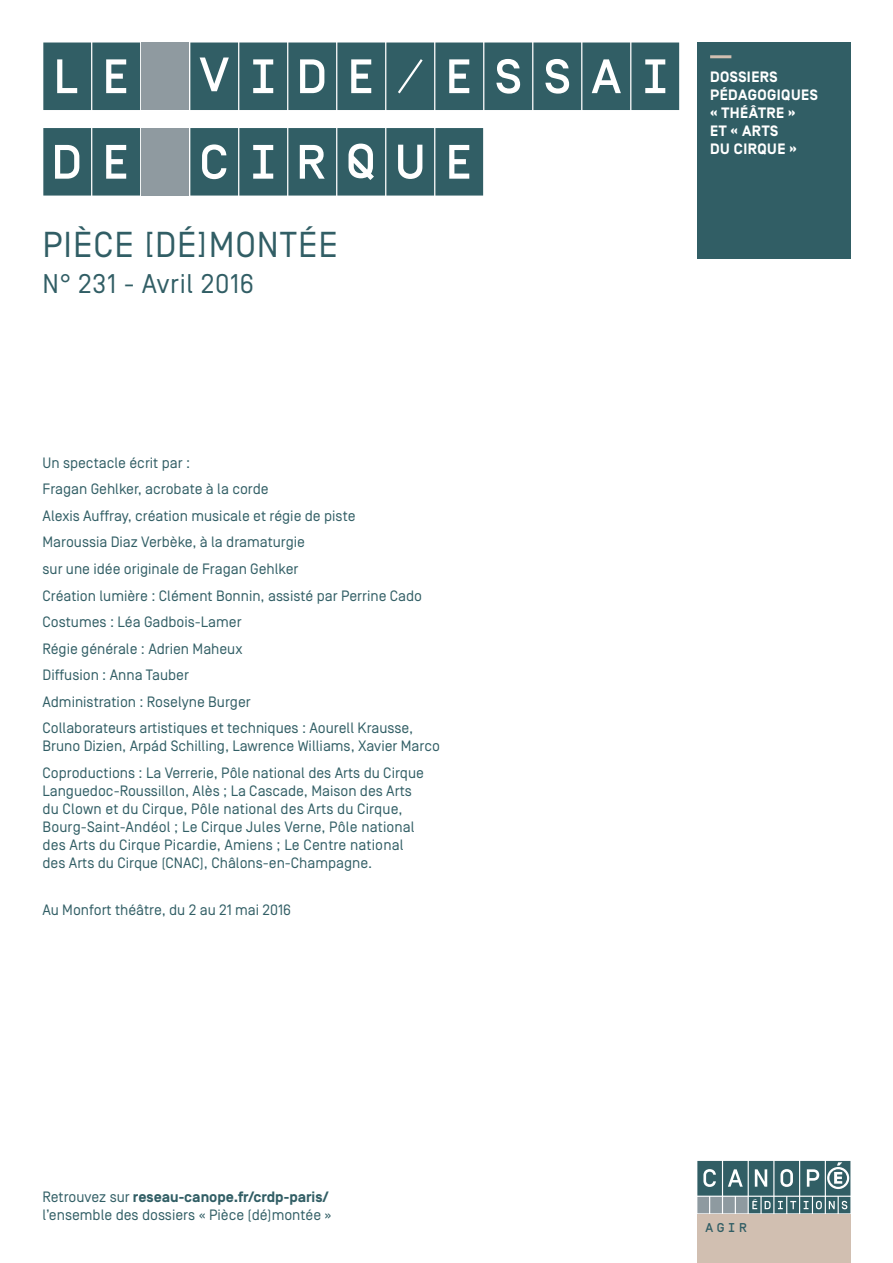
<style>
.page{position:relative;width:893px;height:1263px;background:#fff}
.page>*{position:absolute;margin:0;border:0;box-sizing:border-box;transform-origin:0 0}
.t1{font:500 67.5px/85.5px "Simplon CNDP";letter-spacing:-.005em;color:#315e65}
.t2{font:36px "Simplon BP Regular";letter-spacing:.025em;color:#315e65}
.t3{font:27px "Simplon BP Regular";letter-spacing:.025em;color:#315e65}
.t4{font:15px/26.5px "Simplon BP Regular";color:#315e65}
.t5{font:700 15px/18px "Simplon BP";letter-spacing:.03em;color:#fff}
.t6{font:700 15px "Simplon BP";color:#315e65}
.t7{font:500 12.75px "Simplon BP Mono";color:#315e65}
.s1{font-family:"Simplon BP Regular";font-weight:400}
</style>
<div class="page">
<svg style="left:697px;top:1161px;width:153px;height:52px;background:#628388"></svg>
<div style="left:697px;top:1214px;width:153px;height:49px;background:#d1bfb1"></div>
<div style="left:697px;top:43px;width:153px;height:216px;background:#315e65"></div>
<hr style="left:710px;top:55px;width:21px;height:3px;background:#d1bfb1">
<h1 class="t1" style="left:43px;top:34px;width:639px">LE VIDE/ESSAI<br>DE CIRQUE</h1>
<h2 class="t2" style="left:43px;top:223px;width:297px">PIÈCE [DÉ]MONTÉE</h2>
<h3 class="t3" style="left:43px;top:268px;width:213px">N° 231 - Avril 2016</h3>
<p class="t5" style="left:710px;top:68px;width:109px">DOSSIERS<br>PÉDAGOGIQUES « THÉÂTRE »<br>ET « ARTS<br>DU CIRQUE »</p>
<p class="t4" style="left:43px;top:449px;width:381px">Un spectacle écrit par :<br>Fragan Gehlker, acrobate à la corde<br>Alexis Auffray, création musicale et régie de piste Maroussia Diaz Verbèke, à la dramaturgie<br>sur une idée originale de Fragan Gehlker<br>Création lumière : Clément Bonnin, assisté par Perrine Cado Costumes : Léa Gadbois-Lamer<br>Régie générale : Adrien Maheux<br>Diffusion : Anna Tauber<br>Administration : Roselyne Burger<br>Collaborateurs artistiques et techniques : Aourell Krausse,</p>
<p class="t4" style="left:43px;top:732px;width:399px">Bruno Dizien, Arpád Schilling, Lawrence Williams, Xavier Marco<br>Coproductions : La Verrerie, Pôle national des Arts du Cirque</p>
<p class="t4" style="left:43px;top:781px;width:374px;line-height:18px">Languedoc-Roussillon, Alès ; La Cascade, Maison des Arts du Clown et du Cirque, Pôle national des Arts du Cirque, Bourg-Saint-Andéol ; Le Cirque Jules Verne, Pôle national des Arts du Cirque Picardie, Amiens ; Le Centre national des Arts du Cirque (CNAC), Châlons-en-Champagne.</p>
<p class="t4" style="left:43px;top:897px;width:250px">Au Monfort théâtre, du 2 au 21 mai 2016</p>
<p class="t6" style="left:43px;top:1189px;width:288px"><span class="s1">Retrouvez sur</span> reseau-canope.fr/crdp-paris/</p>
<p class="t4" style="left:43px;top:1202px;width:291px">l’ensemble des dossiers « Pièce (dé)montée »</p>
<p class="t7" style="left:705px;top:1219px;width:43px">AGIR</p>
</div>
